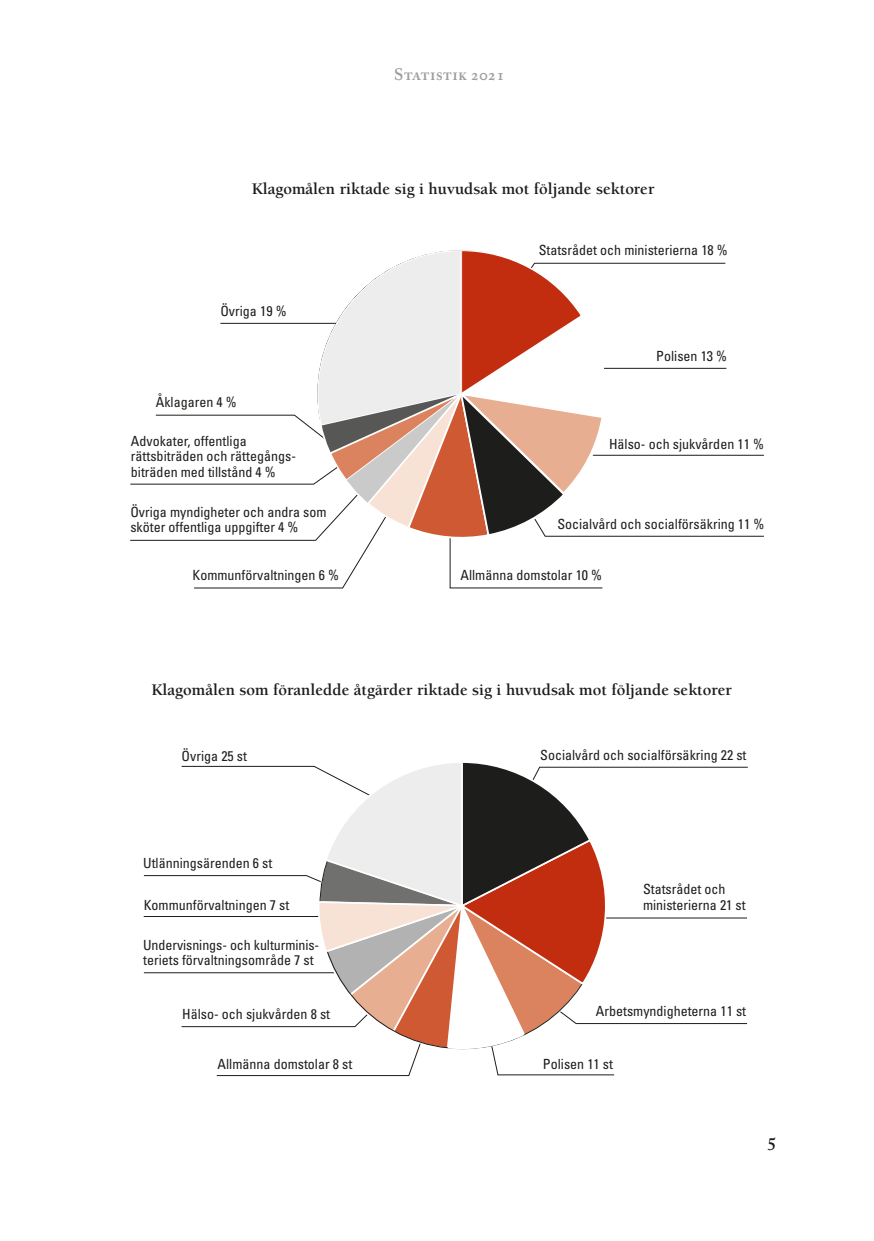
<style>
.page{position:relative;width:874px;height:1241px;background:#fff}
.page>*{position:absolute;margin:0;border:0;box-sizing:border-box;transform-origin:0 0}
.t1{font:600 17.5px "Adobe Caslon Pro";color:#1d1d1b}
.otsikko4_liiteosio{font:700 16.62px "Berkeley";color:#1d1d1b}
.t2{font:600 16.62px "Adobe Caslon Pro";letter-spacing:.01em;color:#9d9d9d}
.piirakan_teksti{font:condensed 14px/15.8px "Univers";color:#1d1d1b}
</style>
<div class="page">
<svg style="left:143px;top:762px;width:604px;height:313px"></svg>
<svg style="left:130px;top:250px;width:634px;height:338px"></svg>
<p class="t2" style="left:394px;top:64px;width:112px">Statistik 2021</p>
<h4 class="otsikko4_liiteosio" style="left:251px;top:180px;width:404px">Klagomålen riktade sig i huvudsak mot följande sektorer</h4>
<p class="piirakan_teksti" style="left:220px;top:302px;width:68px">Övriga 19 %</p>
<p class="piirakan_teksti" style="left:156px;top:393px;width:82px">Åklagaren 4 %</p>
<p class="piirakan_teksti" style="left:131px;top:432px;width:165px">Advokater, offentliga rättsbiträden och rättegångs&shy;biträden med tillstånd 4 %</p>
<p class="piirakan_teksti" style="left:130px;top:503px;width:197px">Övriga myndigheter och andra som sköter offentliga uppgifter 4 %</p>
<p class="piirakan_teksti" style="left:538px;top:242px;width:190px">Statsrådet och ministerierna 18 %</p>
<p class="piirakan_teksti" style="left:656px;top:348px;width:72px">Polisen 13 %</p>
<p class="piirakan_teksti" style="left:608px;top:436px;width:156px">Hälso- och sjukvården 11 %</p>
<p class="piirakan_teksti" style="left:557px;top:515px;width:208px">Socialvård och socialförsäkring 11 %</p>
<p class="piirakan_teksti" style="left:192px;top:567px;width:148px">Kommunförvaltningen 6 %</p>
<p class="piirakan_teksti" style="left:460px;top:567px;width:143px">Allmänna domstolar 10 %</p>
<h4 class="otsikko4_liiteosio" style="left:151px;top:680px;width:581px">Klagomålen som föranledde åtgärder riktade sig i huvudsak mot följande sektorer</h4>
<p class="piirakan_teksti" style="left:181px;top:747px;width:67px">Övriga 25 st</p>
<p class="piirakan_teksti" style="left:143px;top:855px;width:131px">Utlänningsärenden 6 st</p>
<p class="piirakan_teksti" style="left:144px;top:896px;width:147px">Kommunförvaltningen 7 st</p>
<p class="piirakan_teksti" style="left:143px;top:936px;width:176px">Undervisnings- och kulturminis&shy;teriets förvaltningsområde 7 st</p>
<p class="piirakan_teksti" style="left:182px;top:1005px;width:149px">Hälso- och sjukvården 8 st</p>
<p class="piirakan_teksti" style="left:540px;top:747px;width:208px">Socialvård och socialförsäkring 22 st</p>
<p class="piirakan_teksti" style="left:642px;top:881px;width:104px">Statsrådet och ministerierna 21 st</p>
<p class="piirakan_teksti" style="left:595px;top:1002px;width:152px">Arbetsmyndigheterna 11 st</p>
<p class="piirakan_teksti" style="left:217px;top:1055px;width:136px">Allmänna domstolar 8 st</p>
<p class="piirakan_teksti" style="left:542px;top:1055px;width:71px">Polisen 11 st</p>
<p class="t1" style="left:767px;top:1133px;width:10px">5</p>
</div>
